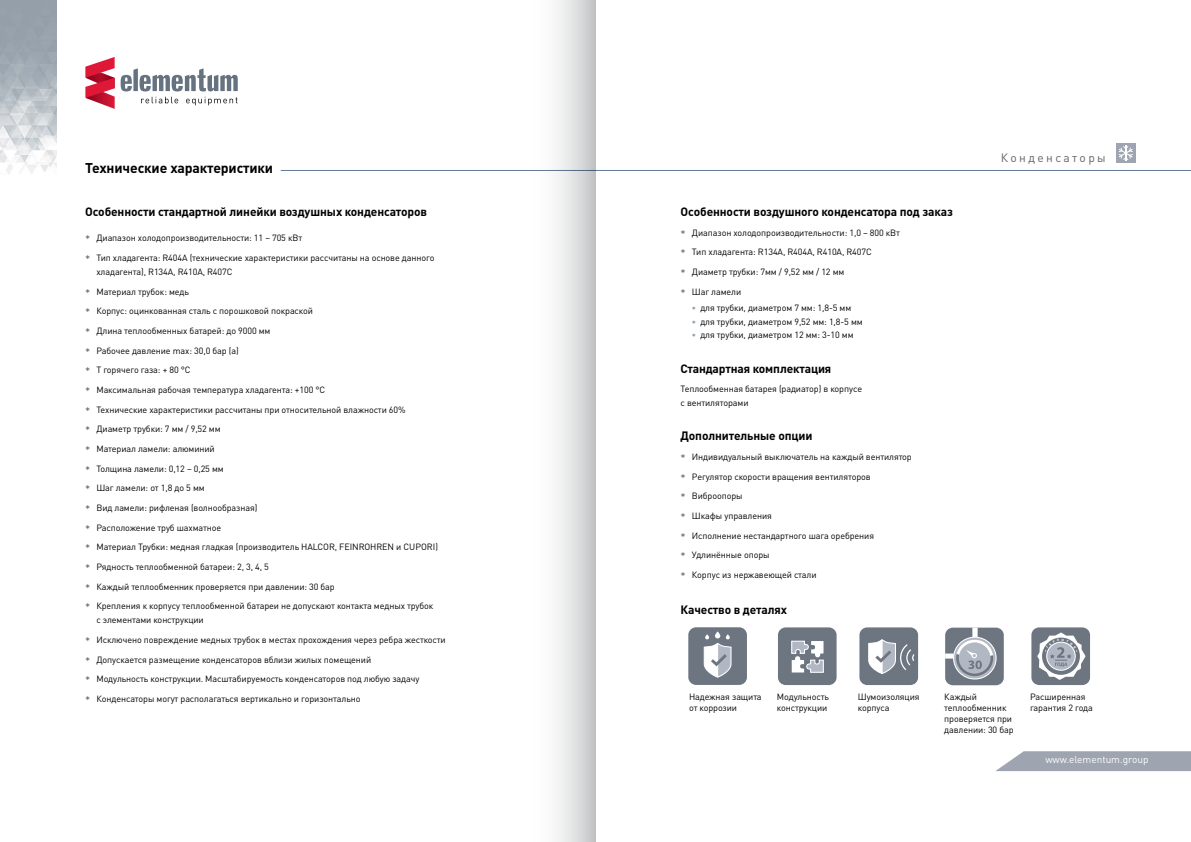
<style>
.page{position:relative;width:1191px;height:842px;background:#fff}
.page>*{position:absolute;margin:0;border:0;box-sizing:border-box;transform-origin:0 0}
.t1{font:700 14px "DIN Pro";letter-spacing:-.01em;color:#000}
.t2{font:700 12px "DIN Pro";letter-spacing:-.01em;color:#000}
.t3{font:12px "DIN Pro";letter-spacing:.2em;color:#636466}
.t4{font:10px "DIN Pro";color:#fff}
.t5{font:9px/19.7px "DIN Pro";letter-spacing:-.01em;color:#000}
.s1{font-size:11px;color:#55616d}
.s2{color:#647b98}
</style>
<div class="page">
<div style="left:1115px;top:143px;width:20px;height:20px;background:#9ea4b0"></div>
<svg style="left:1118px;top:145px;width:14px;height:16px"></svg>
<img style="left:0;top:0;width:57px;height:174px">
<svg style="left:141px;top:97px;width:97px;height:8px"></svg>
<svg style="left:121px;top:68px;width:117px;height:23px"></svg>
<svg style="left:85px;top:57px;width:30px;height:52px"></svg>
<svg style="left:996px;top:751px;width:195px;height:20px;background:#a5abb6"></svg>
<div style="left:688px;top:627px;width:59px;height:58px;background:#6c7580;border-radius:8px"></div>
<svg style="left:703px;top:631px;width:29px;height:47px"></svg>
<div style="left:778px;top:627px;width:58px;height:58px;background:#6c7580;border-radius:8px"></div>
<svg style="left:791px;top:640px;width:33px;height:33px"></svg>
<div style="left:859px;top:627px;width:59px;height:58px;background:#6c7580;border-radius:8px"></div>
<svg style="left:868px;top:639px;width:47px;height:35px"></svg>
<div style="left:945px;top:628px;width:58px;height:57px;background:#6c7580;border-radius:8px"></div>
<svg style="left:953px;top:637px;width:43px;height:42px"></svg>
<div style="left:953px;top:637px;width:43px;height:42px;border:1px solid #fff;border-radius:50%"></div>
<svg style="left:945px;top:628px;width:48px;height:48px"></svg>
<div style="left:1031px;top:627px;width:59px;height:58px;background:#6c7580;border-radius:8px"></div>
<hr style="left:281px;top:170px;width:910px;height:1px;background:#647b98">
<div style="left:527px;top:0;width:68px;height:842px;background:linear-gradient(to right,#fff,#cccdcf)"></div>
<svg style="left:1037px;top:632px;width:48px;height:48px"></svg>
<h1 class="t1" style="left:85px;top:159px;width:189px">Технические характеристики</h1>
<h2 class="t2" style="left:85px;top:203px;width:343px">Особенности стандартной линейки воздушных конденсаторов</h2>
<p class="t5" style="left:85px;top:228px;width:351px"><span class="s1">*</span> Диапазон холодопроизводительности: 11 – 705 кВт<br><span class="s1">*</span> Тип хладагента: R404A (технические характеристики рассчитаны на основе данного</p>
<p class="t5" style="left:85px;top:261px;width:354px;text-indent:11px">хладагента), R134A, R410A, R407C<br><span class="s1">*</span> Материал трубок: медь<br><span class="s1">*</span> Корпус: оцинкованная сталь с порошковой покраской<br><span class="s1">*</span> Длина теплообменных батарей: до 9000 мм<br><span class="s1">*</span> Рабочее давление max: 30,0 бар (а)<br><span class="s1">*</span> T горячего газа: + 80 °C<br><span class="s1">*</span> Максимальная рабочая температура хладагента: +100 °C<br><span class="s1">*</span> Технические характеристики рассчитаны при относительной влажности 60%<br><span class="s1">*</span> Диаметр трубки: 7 мм / 9,52 мм<br><span class="s1">*</span> Материал ламели: алюминий<br><span class="s1">*</span> Толщина ламели: 0,12 – 0,25 мм<br><span class="s1">*</span> Шаг ламели: от 1,8 до 5 мм<br><span class="s1">*</span> Вид ламели: рифленая (волнообразная)<br><span class="s1">*</span> Расположение труб шахматное<br><span class="s1">*</span> Материал Трубки: медная гладкая (производитель HALCOR, FEINROHREN и Cupori) <span class="s1">*</span> Рядность теплообменной батареи: 2, 3, 4, 5<br><span class="s1">*</span> Каждый теплообменник проверяется при давлении: 30 бар<br><span class="s1">*</span> Крепления к корпусу теплообменной батареи не допускают контакта медных трубок</p>
<p class="t5" style="left:85px;top:610px;width:362px;text-indent:11px">с элементами конструкции<br><span class="s1">*</span> Исключено повреждение медных трубок в местах прохождения через ребра жесткости <span class="s1">*</span> Допускается размещение конденсаторов вблизи жилых помещений<br><span class="s1">*</span> Модульность конструкции. Масштабируемость конденсаторов под любую задачу<br><span class="s1">*</span> Конденсаторы могут располагаться вертикально и горизонтально</p>
<h2 class="t2" style="left:680px;top:203px;width:274px">Особенности воздушного конденсатора под заказ</h2>
<p class="t5" style="left:680px;top:222px;width:221px"><span class="s1">*</span> Диапазон холодопроизводительности: 1,0 – 800 кВт <span class="s1">*</span> Тип хладагента: R134A, R404A, R410A, R407C<br><span class="s1">*</span> Диаметр трубки: 7мм / 9,52 мм / 12 мм<br><span class="s1">*</span> Шаг ламели</p>
<p class="t5" style="left:692px;top:301px;width:172px;line-height:13.6px"><span class="s2">*</span> для трубки, диаметром 7 мм: 1,8-5 мм<br><span class="s2">*</span> для трубки, диаметром 9,52 мм: 1,8-5 мм <span class="s2">*</span> для трубки, диаметром 12 мм: 3-10 мм</p>
<h2 class="t2" style="left:680px;top:360px;width:152px">Стандартная комплектация</h2>
<p class="t5" style="left:680px;top:382px;width:183px;line-height:14px">Теплообменная батарея (радиатор) в корпусе с вентиляторами</p>
<h2 class="t2" style="left:680px;top:428px;width:133px">Дополнительные опции</h2>
<p class="t5" style="left:680px;top:446px;width:233px"><span class="s1">*</span> Индивидуальный выключатель на каждый вентилятор <span class="s1">*</span> Регулятор скорости вращения вентиляторов<br><span class="s1">*</span> Виброопоры<br><span class="s1">*</span> Шкафы управления<br><span class="s1">*</span> Исполнение нестандартного шага оребрения<br><span class="s1">*</span> Удлинённые опоры<br><span class="s1">*</span> Корпус из нержавеющей стали</p>
<h2 class="t2" style="left:680px;top:602px;width:108px">Качество в деталях</h2>
<h2 class="t3" style="left:1000px;top:150px;width:107px">Конденсаторы</h2>
<p class="t5" style="left:689px;top:691px;width:74px;line-height:10.8px">Надежная защита от коррозии</p>
<p class="t5" style="left:777px;top:691px;width:54px;line-height:10.8px">Модульность конструкции</p>
<p class="t5" style="left:1030px;top:691px;width:64px;line-height:10.8px">Расширенная гарантия 2 года</p>
<p class="t5" style="left:857px;top:691px;width:63px;line-height:10.8px">Шумоизоляция корпуса</p>
<p class="t5" style="left:944px;top:691px;width:71px;line-height:10.8px">Каждый теплообменник проверяется при давлении: 30 бар</p>
<p class="t4" style="left:1045px;top:753px;width:105px">www.elementum.group</p>
</div>
